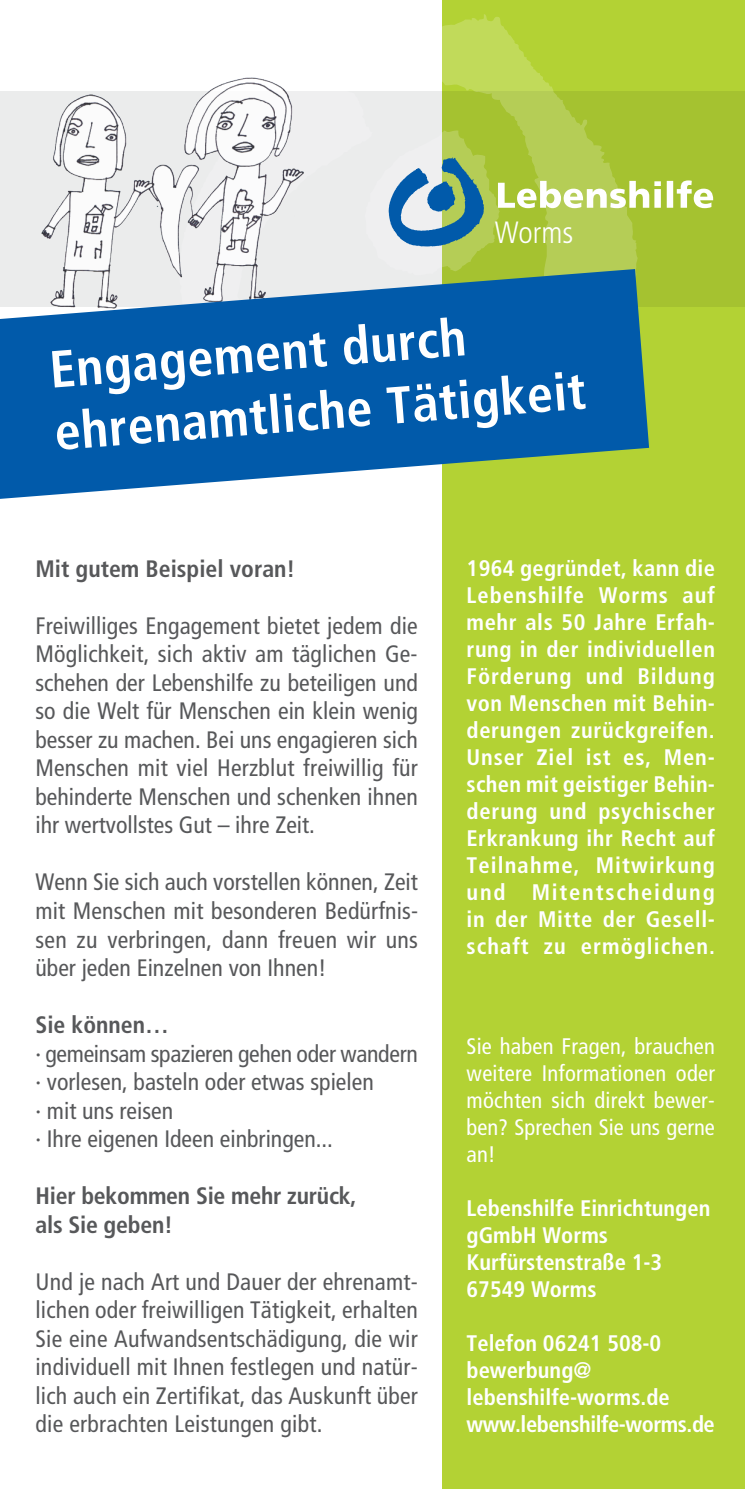
<style>
.page{position:relative;width:745px;height:1489px;background:#fff}
.page>*{position:absolute;margin:0;border:0;box-sizing:border-box;transform-origin:0 0}
.t1{font:700 condensed 52px/62.2px "Frutiger LT Std";color:#fff}
.t2{font:300 condensed 30.75px "Frutiger";color:#fff}
.t3{font:condensed 23.75px/28.5px "Frutiger LT Std";color:#57585a;text-align:justify}
.t4{font:700 condensed 23.75px/28.5px "Frutiger LT Std";letter-spacing:-.01em;color:#57585a}
.t5{font:700 condensed 22.5px/27px "Frutiger LT Std";color:#fff}
.t6{font:condensed 22.5px/27px "Frutiger LT Std";letter-spacing:.01em;color:#fff;text-align:justify}
</style>
<div class="page">
<div style="left:0;top:91px;width:744px;height:215px;background:#ebecec"></div>
<div style="left:441px;top:0;width:303px;height:1488px;background:#b3d234"></div>
<svg style="left:441px;top:14px;width:196px;height:116px"></svg>
<svg style="left:388px;top:130px;width:324px;height:145px"></svg>
<img style="left:41px;top:77px;width:263px;height:192px">
<svg style="left:0;top:269px;width:648px;height:230px;fill:#015aaa"></svg>
<p class="t2" style="left:494px;top:214px;width:80px">Worms</p>
<h1 class="t1" style="left:47px;top:337px;width:534px;rotate:-4deg">Engagement durch ehrenamtliche Tätigkeit</h1>
<p class="t4" style="left:35px;top:554px;width:261px">Mit gutem Beispiel voran!</p>
<p class="t3" style="left:35px;top:611px;width:384px">Freiwilliges Engagement bietet jedem die Möglichkeit, sich aktiv am täglichen Ge&shy;schehen der Lebenshilfe zu beteiligen und so die Welt für Menschen ein klein wenig besser zu machen. Bei uns engagieren sich Menschen mit viel Herzblut freiwillig für behinderte Menschen und schenken ihnen ihr wertvollstes Gut – ihre Zeit.</p>
<p class="t3" style="left:35px;top:868px;width:384px">Wenn Sie sich auch vorstellen können, Zeit mit Menschen mit besonderen Bedürfnis&shy;sen zu verbringen, dann freuen wir uns über jeden Einzelnen von Ihnen!</p>
<p class="t4" style="left:35px;top:1010px;width:135px">Sie können…</p>
<p class="t3" style="left:35px;top:1039px;width:383px;text-align:left">· gemeinsam spazieren gehen oder wandern · vorlesen, basteln oder etwas spielen<br>· mit uns reisen<br>· Ihre eigenen Ideen einbringen...</p>
<p class="t4" style="left:35px;top:1181px;width:322px">Hier bekommen Sie mehr zurück, als Sie geben!</p>
<p class="t3" style="left:35px;top:1267px;width:384px">Und je nach Art und Dauer der ehrenamt&shy;lichen oder freiwilligen Tätigkeit, erhalten Sie eine Aufwandsentschädigung, die wir individuell mit Ihnen festlegen und natür&shy;lich auch ein Zertifikat, das Auskunft über die erbrachten Leistungen gibt.</p>
<p class="t5" style="left:466px;top:554px;width:250px;text-align:justify">1964 gegründet, kann die Lebenshilfe Worms auf mehr als 50 Jahre Erfah&shy;rung in der individuellen Förderung und Bildung von Menschen mit Behin&shy;derungen zurückgreifen.<br>Unser Ziel ist es, Men&shy;schen mit geistiger Behin&shy;derung und psychischer Erkrankung ihr Recht auf Teilnahme, Mitwirkung und Mitentscheidung in der Mitte der Gesell&shy;schaft zu ermöglichen.</p>
<p class="t6" style="left:466px;top:1032px;width:250px">Sie haben Fragen, brauchen weitere Informationen oder möchten sich direkt bewer&shy;ben? Sprechen Sie uns gerne an!</p>
<p class="t5" style="left:466px;top:1194px;width:245px">Lebenshilfe Einrichtungen gGmbH Worms<br>Kurfürstenstraße 1-3<br>67549 Worms</p>
<p class="t5" style="left:466px;top:1329px;width:249px">Telefon 06241 508-0 bewerbung@ lebenshilfe-worms.de www.lebenshilfe-worms.de</p>
</div>
